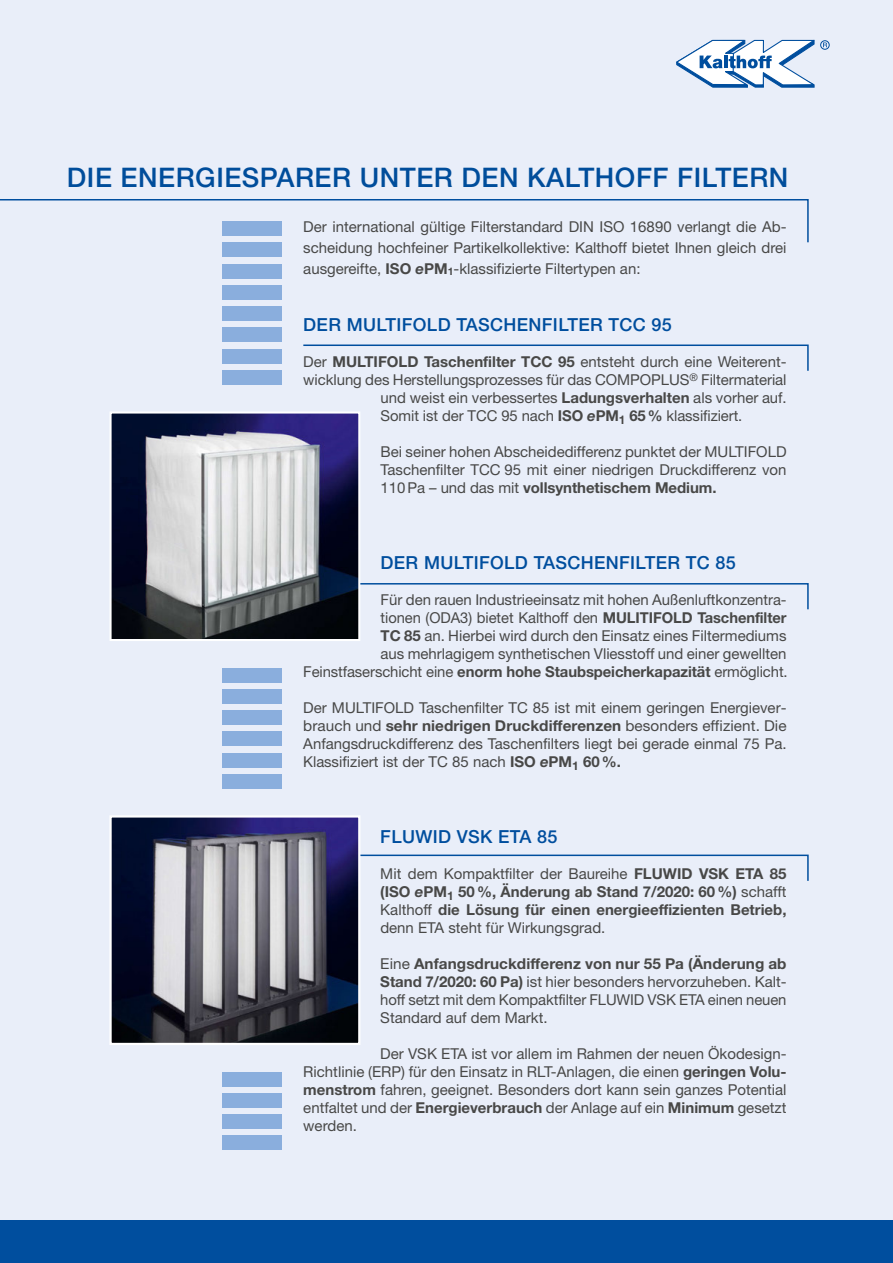
<style>
.page{position:relative;width:893px;height:1263px;background:#e9eef9}
.page>*{position:absolute;margin:0;border:0;box-sizing:border-box;transform-origin:0 0}
.t1{font:500 27px "Helvetica Neue";letter-spacing:.02em;color:#004d9b}
.t2{font:500 18px "Helvetica Neue";letter-spacing:.02em;color:#004e9e}
.t3{font:15px/18px "Helvetica Neue";color:#484847;text-align:justify}
.t4{font:700 15px/18px "Helvetica Neue";color:#484847;text-align:justify}
.s1{font-weight:700}
.s2{font-weight:700;font-style:italic}
.s3{font-weight:400}
.s4{font-style:italic}
</style>
<div class="page">
<svg style="left:0;top:199px;width:809px;height:45px"></svg>
<svg style="left:303px;top:344px;width:506px;height:27px"></svg>
<svg style="left:360px;top:583px;width:449px;height:27px"></svg>
<svg style="left:360px;top:854px;width:449px;height:27px"></svg>
<div style="left:0;top:1220px;width:893px;height:43px;background:#004e9e"></div>
<svg style="left:676px;top:39px;width:139px;height:49px"></svg>
<div style="left:820px;top:40px;width:9px;height:10px;border:1px solid #004e9e;border-radius:50%"></div>
<svg style="left:823px;top:43px;width:4px;height:4px"></svg>
<div style="left:223px;top:731px;width:59px;height:15px;background:#8aaedd"></div>
<div style="left:223px;top:753px;width:59px;height:14px;background:#8aaedd"></div>
<div style="left:223px;top:774px;width:59px;height:15px;background:#8aaedd"></div>
<div style="left:223px;top:710px;width:59px;height:15px;background:#8aaedd"></div>
<div style="left:223px;top:689px;width:59px;height:15px;background:#8aaedd"></div>
<div style="left:223px;top:668px;width:59px;height:14px;background:#8aaedd"></div>
<div style="left:223px;top:1071px;width:59px;height:15px;background:#8aaedd"></div>
<div style="left:223px;top:1093px;width:59px;height:15px;background:#8aaedd"></div>
<div style="left:223px;top:1114px;width:59px;height:15px;background:#8aaedd"></div>
<div style="left:223px;top:1135px;width:59px;height:15px;background:#8aaedd"></div>
<div style="left:223px;top:327px;width:59px;height:15px;background:#8aaedd"></div>
<div style="left:223px;top:349px;width:59px;height:15px;background:#8aaedd"></div>
<div style="left:223px;top:370px;width:59px;height:15px;background:#8aaedd"></div>
<div style="left:223px;top:221px;width:59px;height:15px;background:#8aaedd"></div>
<div style="left:223px;top:242px;width:59px;height:15px;background:#8aaedd"></div>
<div style="left:223px;top:264px;width:59px;height:15px;background:#8aaedd"></div>
<div style="left:223px;top:285px;width:59px;height:15px;background:#8aaedd"></div>
<div style="left:223px;top:306px;width:59px;height:15px;background:#8aaedd"></div>
<img style="left:113px;top:414px;width:244px;height:224px">
<div style="left:110px;top:411px;width:250px;height:230px;border:2px solid #fff"></div>
<img style="left:112px;top:818px;width:245px;height:224px">
<div style="left:109px;top:815px;width:251px;height:230px;border:2px solid #fff"></div>
<h1 class="t1" style="left:67px;top:161px;width:723px">DIE ENERGIESPARER UNTER DEN KALTHOFF FILTERN</h1>
<p class="t3" style="left:303px;top:216px;width:485px;line-height:21px">Der international gültige Filterstandard DIN ISO 16890 verlangt die Ab&shy;scheidung hochfeiner Partikelkollektive: Kalthoff bietet Ihnen gleich drei ausgereifte, <span class="s1">ISO</span> <span class="s2">e</span><span class="s1">PM</span><sub>1</sub>-klassifizierte Filtertypen an:</p>
<p class="t2" style="left:303px;top:314px;width:370px">DER MULTIFOLD TASCHENFILTER TCC 95</p>
<p class="t3" style="left:303px;top:353px;width:485px">Der <span class="s1">MULTIFOLD Taschenfilter TCC 95</span> entsteht durch eine Weiterent-</p>
<p class="t3" style="left:303px;top:371px;width:485px">wicklung des Herstellungsprozesses für das COMPOPLUS<sup>®</sup> Filtermaterial</p>
<p class="t3" style="left:381px;top:389px;width:407px">und weist ein verbessertes <span class="s1">Ladungsverhalten</span> als vorher auf.</p>
<p class="t3" style="left:381px;top:407px;width:363px">Somit ist der TCC 95 nach <span class="s1">ISO</span> <span class="s2">e</span><span class="s1">PM</span><sub>1</sub> <span class="s1">65%</span> klassifiziert.</p>
<p class="t3" style="left:381px;top:443px;width:407px">Bei seiner hohen Abscheidedifferenz punktet der MULTIFOLD Taschenfilter TCC 95 mit einer niedrigen Druckdifferenz von 110Pa – und das mit <span class="s1">vollsynthetischem Medium.</span></p>
<p class="t2" style="left:381px;top:552px;width:357px">DER MULTIFOLD TASCHENFILTER TC 85</p>
<p class="t3" style="left:303px;top:590px;width:486px;text-align:right">Für den rauen Industrieeinsatz mit hohen Außenluftkonzentra-<br>tionen (ODA3) bietet Kalthoff den <span class="s1">MULITIFOLD Taschenfilter<br>TC 85</span> an. Hierbei wird durch den Einsatz eines Filtermediums<br>aus mehrlagigem synthetischen Vliesstoff und einer gewellten Feinstfaserschicht eine <span class="s1">enorm hohe Staubspeicherkapazität</span> ermöglicht.</p>
<p class="t3" style="left:303px;top:698px;width:485px">Der MULTIFOLD Taschenfilter TC 85 ist mit einem geringen Energiever&shy;brauch und <span class="s1">sehr niedrigen Druckdifferenzen</span> besonders effizient. Die Anfangsdruckdifferenz des Taschenfilters liegt bei gerade einmal 75 Pa.<br>Klassifiziert ist der TC 85 nach <span class="s1">ISO</span> <span class="s2">e</span><span class="s1">PM</span><sub>1</sub> <span class="s1">60%.</span></p>
<p class="t2" style="left:380px;top:825px;width:179px">FLUWID VSK ETA 85</p>
<p class="t4" style="left:380px;top:864px;width:408px"><span class="s3">Mit dem Kompaktfilter der Baureihe</span> FLUWID VSK ETA 85 (ISO <span class="s4">e</span>PM<sub>1</sub> 50%, Änderung ab Stand 7/2020: 60%) <span class="s3">schafft Kalthoff</span> die Lösung für einen energieeffizienten Betrieb, <span class="s3">denn ETA steht für Wirkungsgrad.</span></p>
<p class="t3" style="left:380px;top:954px;width:408px">Eine <span class="s1">Anfangsdruckdifferenz von nur 55 Pa (Änderung ab Stand 7/2020: 60 Pa)</span> ist hier besonders hervorzuheben. Kalt&shy;hoff setzt mit dem Kompaktfilter FLUWID VSK ETA einen neuen Standard auf dem Markt.</p>
<p class="t3" style="left:303px;top:1044px;width:485px;text-indent:77px">Der VSK ETA ist vor allem im Rahmen der neuen Ökodesign-Richtlinie (ERP) für den Einsatz in RLT-Anlagen, die einen <span class="s1">geringen Volu&shy;menstrom</span> fahren, geeignet. Besonders dort kann sein ganzes Potential entfaltet und der <span class="s1">Energieverbrauch</span> der Anlage auf ein <span class="s1">Minimum</span> gesetzt werden.</p>
</div>
